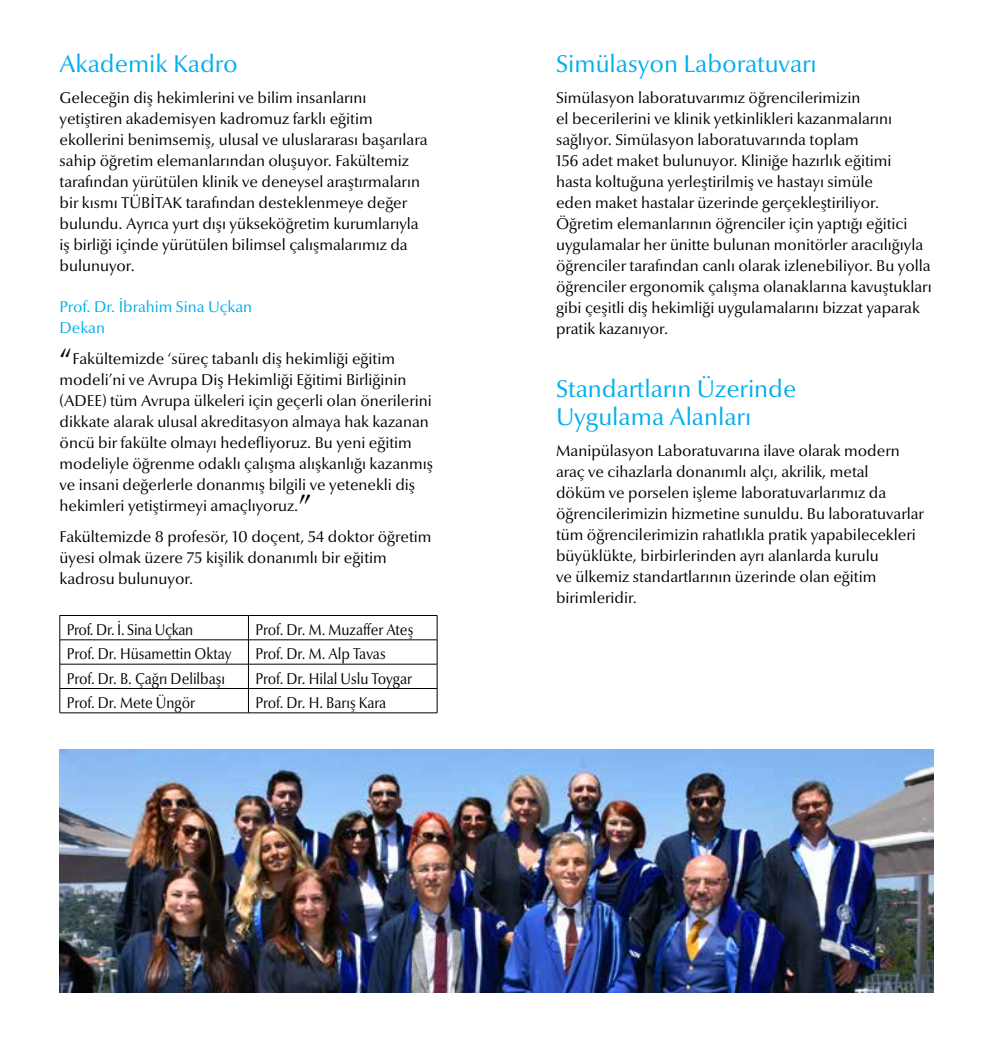
<style>
.page{position:relative;width:993px;height:1042px;background:#fff}
.page>*{position:absolute;margin:0;border:0;box-sizing:border-box;transform-origin:0 0}
.t1{font:35px "Optima Nova";color:#000}
.t2{font:24.5px/28px "Optima Nova";color:#00aeef}
.t3{font:15.75px/21px "Optima Nova";color:#000}
.t4{font:15.75px "Optima Nova";color:#000;scale:.9 1}
.t5{font:15.75px/21px "Optima Nova";color:#00aeef}
.t6{font:15.75px "Optima Nova";letter-spacing:-.02em;color:#000;scale:.9 1}
.s1{font-size:33.25px}
</style>
<div class="page">
<img style="left:60px;top:749px;width:873px;height:243px">
<hr style="left:60px;top:615px;width:188px;height:1px;background:#000">
<hr style="left:248px;top:615px;width:189px;height:1px;background:#000">
<hr style="left:60px;top:639px;width:188px;height:1px;background:#000">
<hr style="left:248px;top:639px;width:189px;height:1px;background:#000">
<hr style="left:60px;top:664px;width:188px;height:1px;background:#000">
<hr style="left:248px;top:664px;width:189px;height:1px;background:#000">
<hr style="left:248px;top:688px;width:189px;height:1px;background:#000">
<svg style="left:248px;top:616px;width:1px;height:96px"></svg>
<svg style="left:436px;top:616px;width:1px;height:96px"></svg>
<hr style="left:248px;top:712px;width:189px;height:1px;background:#000">
<hr style="left:60px;top:688px;width:188px;height:1px;background:#000">
<svg style="left:59px;top:616px;width:1px;height:96px"></svg>
<hr style="left:60px;top:712px;width:188px;height:1px;background:#000">
<h2 class="t2" style="left:60px;top:50px;width:180px">Akademik Kadro</h2>
<p class="t3" style="left:60px;top:87px;width:369px">Geleceğin diş hekimlerini ve bilim insanlarını yetiştiren akademisyen kadromuz farklı eğitim ekollerini benimsemiş, ulusal ve uluslararası başarılara sahip öğretim elemanlarından oluşuyor. Fakültemiz tarafından yürütülen klinik ve deneysel araştırmaların bir kısmı TÜBİTAK tarafından desteklenmeye değer bulundu. Ayrıca yurt dışı yükseköğretim kurumlarıyla iş birliği içinde yürütülen bilimsel çalışmalarımız da bulunuyor.</p>
<p class="t5" style="left:60px;top:296px;width:194px">Prof. Dr. İbrahim Sina Uçkan<br>Dekan</p>
<p class="t3" style="left:60px;top:348px;width:375px"><span class="s1">“</span>Fakültemizde ‘süreç tabanlı diş hekimliği eğitim modeli’ni ve Avrupa Diş Hekimliği Eğitimi Birliğinin (ADEE) tüm Avrupa ülkeleri için geçerli olan önerilerini dikkate alarak ulusal akreditasyon almaya hak kazanan öncü bir fakülte olmayı hedefliyoruz. Bu yeni eğitim modeliyle öğrenme odaklı çalışma alışkanlığı kazanmış ve insani değerlerle donanmış bilgili ve yetenekli diş hekimleri yetiştirmeyi amaçlıyoruz.</p>
<h1 class="t1" style="left:298px;top:487px;width:15px">”</h1>
<p class="t3" style="left:60px;top:526px;width:373px">Fakültemizde 8 profesör, 10 doçent, 54 doktor öğretim üyesi olmak üzere 75 kişilik donanımlı bir eğitim kadrosu bulunuyor.</p>
<p class="t6" style="left:67px;top:620px;width:142px">Prof. Dr. İ. Sina Uçkan</p>
<p class="t4" style="left:255px;top:620px;width:177px">Prof. Dr. M. Muzaffer Ateş</p>
<p class="t4" style="left:67px;top:645px;width:185px">Prof. Dr. Hüsamettin Oktay</p>
<p class="t4" style="left:255px;top:645px;width:146px">Prof. Dr. M. Alp Tavas</p>
<p class="t4" style="left:67px;top:669px;width:177px">Prof. Dr. B. Çağrı Delilbaşı</p>
<p class="t4" style="left:255px;top:669px;width:175px">Prof. Dr. Hilal Uslu Toygar</p>
<p class="t4" style="left:67px;top:693px;width:144px">Prof. Dr. Mete Üngör</p>
<p class="t4" style="left:255px;top:693px;width:147px">Prof. Dr. H. Barış Kara</p>
<h2 class="t2" style="left:556px;top:50px;width:262px">Simülasyon Laboratuvarı</h2>
<p class="t3" style="left:556px;top:87px;width:377px">Simülasyon laboratuvarımız öğrencilerimizin<br>el becerilerini ve klinik yetkinlikleri kazanmalarını sağlıyor. Simülasyon laboratuvarında toplam<br>156 adet maket bulunuyor. Kliniğe hazırlık eğitimi<br>hasta koltuğuna yerleştirilmiş ve hastayı simüle<br>eden maket hastalar üzerinde gerçekleştiriliyor.<br>Öğretim elemanlarının öğrenciler için yaptığı eğitici uygulamalar her ünitte bulunan monitörler aracılığıyla öğrenciler tarafından canlı olarak izlenebiliyor. Bu yolla öğrenciler ergonomik çalışma olanaklarına kavuştukları gibi çeşitli diş hekimliği uygulamalarını bizzat yaparak pratik kazanıyor.</p>
<h2 class="t2" style="left:556px;top:375px;width:242px">Standartların Üzerinde<br>Uygulama Alanları</h2>
<p class="t3" style="left:556px;top:440px;width:369px">Manipülasyon Laboratuvarına ilave olarak modern araç ve cihazlarla donanımlı alçı, akrilik, metal<br>döküm ve porselen işleme laboratuvarlarımız da öğrencilerimizin hizmetine sunuldu. Bu laboratuvarlar tüm öğrencilerimizin rahatlıkla pratik yapabilecekleri büyüklükte, birbirlerinden ayrı alanlarda kurulu<br>ve ülkemiz standartlarının üzerinde olan eğitim birimleridir.</p>
</div>
